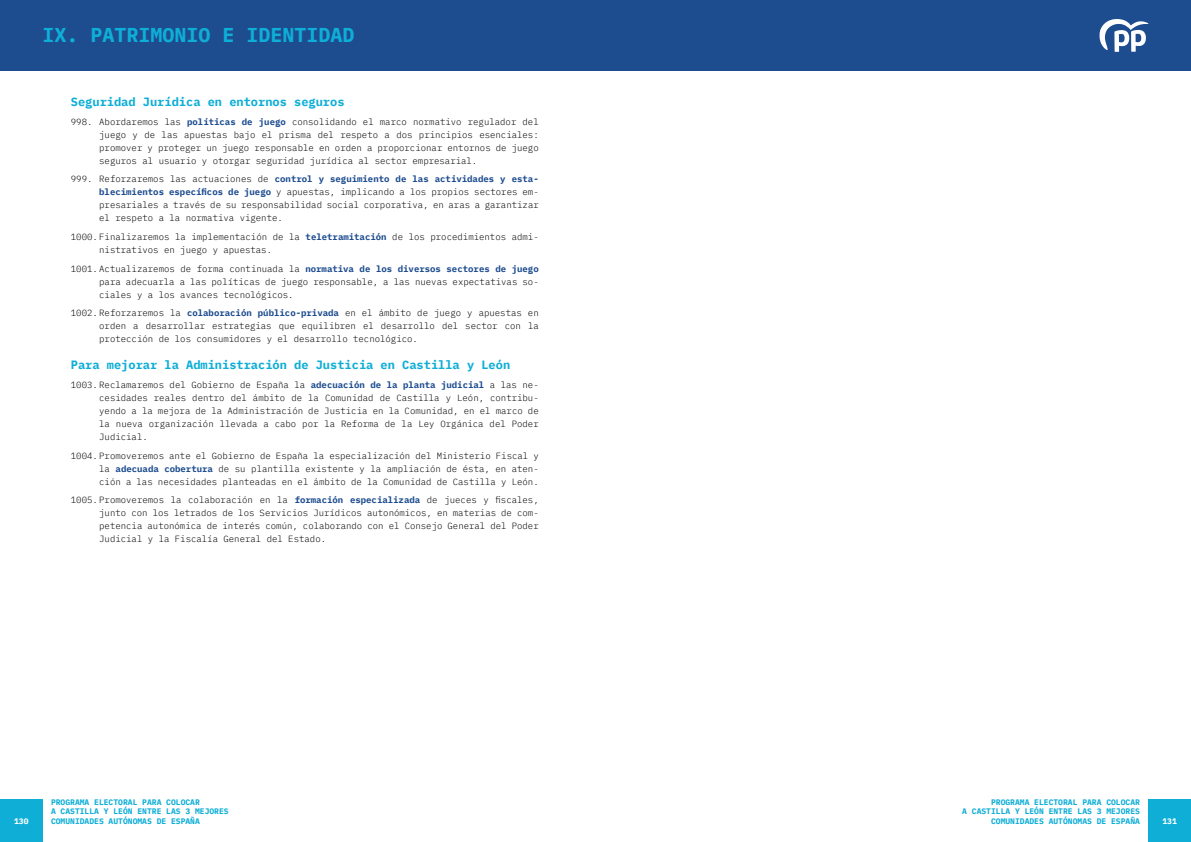
<style>
.page{position:relative;width:1191px;height:842px;background:#fff}
.page>*{position:absolute;margin:0;border:0;box-sizing:border-box;transform-origin:0 0}
.t1{font:700 20px "IBM Plex Mono";color:#0eaed7}
.t2{font:700 12px "IBM Plex Mono";color:#0eaed7}
.t3{font:300 9px/13px "IBM Plex Mono";color:#000;text-align:justify}
.t4{font:700 8px/9.6px "IBM Plex Mono";color:#0eaed7}
.t5{font:700 8px "IBM Plex Mono";color:#fff}
.s1{font-weight:700;color:#1d4c8f}
</style>
<div class="page">
<div style="left:0;top:0;width:1191px;height:71px;background:#1d4c8f"></div>
<svg style="left:1099px;top:19px;width:49px;height:33px"></svg>
<div style="left:0;top:799px;width:43px;height:43px;background:#0eaed7"></div>
<div style="left:1148px;top:799px;width:43px;height:43px;background:#0eaed7"></div>
<h1 class="t1" style="left:43px;top:19px;width:314px">IX. PATRIMONIO E IDENTIDAD</h1>
<h2 class="t2" style="left:71px;top:92px;width:275px">Seguridad Jurídica en entornos seguros</h2>
<p class="t3" style="left:99px;top:115px;width:441px;text-indent:-28px">998. Abordaremos las <span class="s1">políticas de juego</span> consolidando el marco normativo regulador del juego y de las apuestas bajo el prisma del respeto a dos principios esenciales: promover y proteger un juego responsable en orden a proporcionar entornos de juego seguros al usuario y otorgar seguridad jurídica al sector empresarial.</p>
<p class="t3" style="left:99px;top:172px;width:441px;text-indent:-28px">999. Reforzaremos las actuaciones de <span class="s1">control y seguimiento de las actividades y esta&shy;blecimientos específicos de juego</span> y apuestas, implicando a los propios sectores em&shy;presariales a través de su responsabilidad social corporativa, en aras a garantizar el respeto a la normativa vigente.</p>
<p class="t3" style="left:99px;top:230px;width:441px;text-indent:-28px">1000. Finalizaremos la implementación de la <span class="s1">teletramitación</span> de los procedimientos admi&shy;nistrativos en juego y apuestas.</p>
<p class="t3" style="left:99px;top:262px;width:441px;text-indent:-28px">1001. Actualizaremos de forma continuada la <span class="s1">normativa de los diversos sectores de juego </span>para adecuarla a las políticas de juego responsable, a las nuevas expectativas so&shy;ciales y a los avances tecnológicos.</p>
<p class="t3" style="left:99px;top:306px;width:441px;text-indent:-28px">1002. Reforzaremos la <span class="s1">colaboración público-privada</span> en el ámbito de juego y apuestas en orden a desarrollar estrategias que equilibren el desarrollo del sector con la protección de los consumidores y el desarrollo tecnológico.</p>
<h2 class="t2" style="left:71px;top:356px;width:441px">Para mejorar la Administración de Justicia en Castilla y León</h2>
<p class="t3" style="left:99px;top:378px;width:441px;text-indent:-28px">1003.Reclamaremos del Gobierno de España la <span class="s1">adecuación de la planta judicial</span> a las ne&shy;cesidades reales dentro del ámbito de la Comunidad de Castilla y León, contribu&shy;yendo a la mejora de la Administración de Justicia en la Comunidad, en el marco de la nueva organización llevada a cabo por la Reforma de la Ley Orgánica del Poder Judicial.</p>
<p class="t3" style="left:99px;top:449px;width:441px;text-indent:-28px">1004. Promoveremos ante el Gobierno de España la especialización del Ministerio Fiscal y la <span class="s1">adecuada cobertura</span> de su plantilla existente y la ampliación de ésta, en aten&shy;ción a las necesidades planteadas en el ámbito de la Comunidad de Castilla y León.</p>
<p class="t3" style="left:99px;top:493px;width:441px;text-indent:-28px">1005. Promoveremos la colaboración en la <span class="s1">formación especializada</span> de jueces y fiscales, junto con los letrados de los Servicios Jurídicos autonómicos, en materias de com&shy;petencia autonómica de interés común, colaborando con el Consejo General del Poder Judicial y la Fiscalía General del Estado.</p>
<p class="t4" style="left:51px;top:797px;width:179px">PROGRAMA ELECTORAL PARA COLOCAR<br>A CASTILLA Y LEÓN ENTRE LAS 3 MEJORES<br>COMUNIDADES AUTÓNOMAS DE ESPAÑA</p>
<p class="t4" style="left:962px;top:797px;width:179px;text-align:right">PROGRAMA ELECTORAL PARA COLOCAR<br>A CASTILLA Y LEÓN ENTRE LAS 3 MEJORES</p>
<p class="t5" style="left:14px;top:814px;width:16px">130</p>
<p class="t4" style="left:991px;top:816px;width:150px">COMUNIDADES AUTÓNOMAS DE ESPAÑA</p>
<p class="t5" style="left:1162px;top:814px;width:16px">131</p>
</div>
